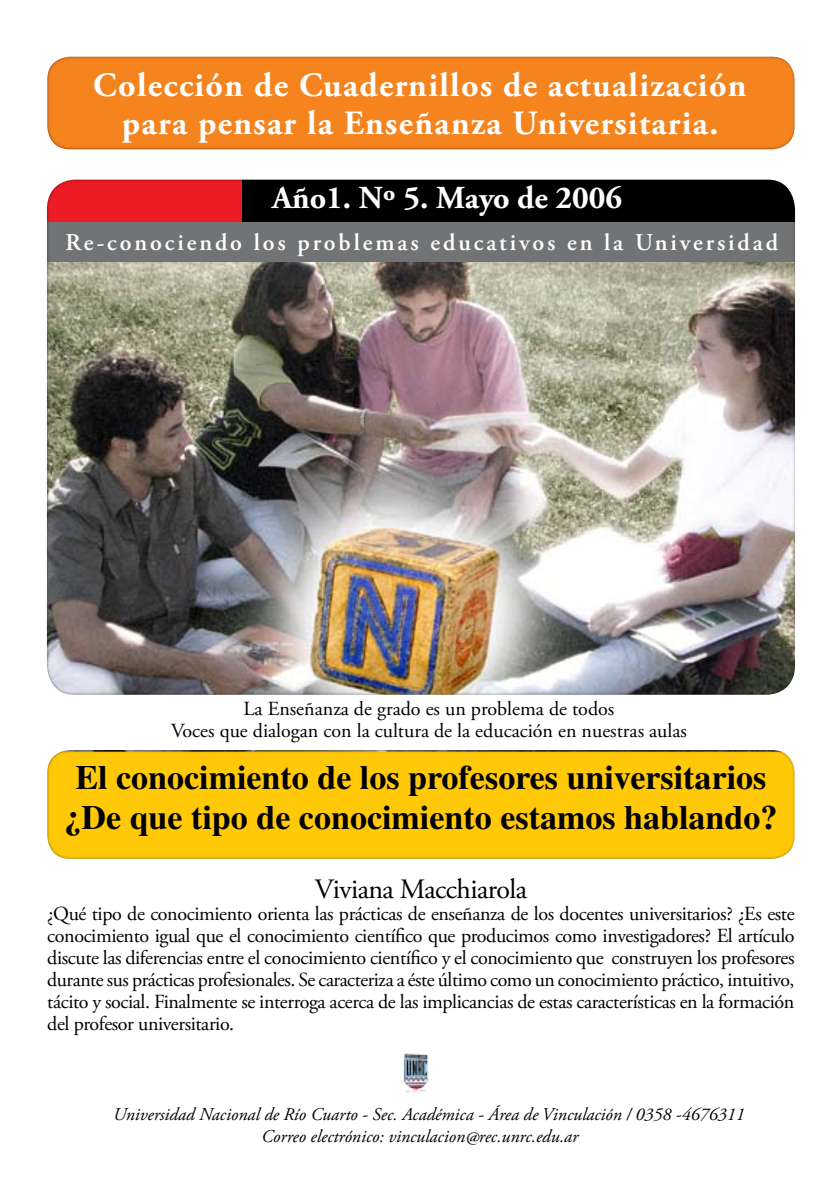
<style>
.page{position:relative;width:840px;height:1191px;background:#fff}
.page>*{position:absolute;margin:0;border:0;box-sizing:border-box;transform-origin:0 0}
.t1{font:700 34px/40px "Times";color:#000;text-align:center}
.t2{font:700 34px/38px "Adobe Garamond Pro";letter-spacing:.04em;color:#fff;text-align:center}
.t3{font:700 32px "Adobe Garamond Pro";color:#fff}
.t4{font:28px "Adobe Garamond Pro";letter-spacing:-.02em;color:#000}
.t5{font:600 24px "Adobe Garamond Pro";letter-spacing:.12em;color:#fff}
.t6{font:20px/22px "Adobe Garamond Pro";color:#000;text-align:center}
.t7{font:italic 18px/21.6px "Adobe Garamond Pro";color:#000}
</style>
<div class="page">
<img style="left:46px;top:56px;width:750px;height:803px">
<img style="left:403px;top:1053px;width:26px;height:40px">
<h1 class="t2" style="left:93px;top:66px;width:654px">Colección de Cuadernillos de actualización para pensar la Enseñanza Universitaria.</h1>
<h2 class="t3" style="left:272px;top:180px;width:351px">Año1. Nº 5. Mayo de 2006</h2>
<p class="t5" style="left:66px;top:228px;width:713px">Re-conociendo los problemas educativos en la Universidad</p>
<p class="t6" style="left:171px;top:698px;width:517px">La Enseñanza de grado es un problema de todos<br>Voces que dialogan con la cultura de la educación en nuestras aulas</p>
<h1 class="t1" style="left:64px;top:757px;width:714px">El conocimiento de los profesores universitarios ¿De que tipo de conocimiento estamos hablando?</h1>
<h3 class="t4" style="left:314px;top:872px;width:214px">Viviana Macchiarola</h3>
<p class="t6" style="left:47px;top:903px;width:748px;text-align:justify">¿Qué tipo de conocimiento orienta las prácticas de enseñanza de los docentes universitarios? ¿Es este conocimiento igual que el conocimiento científico que producimos como investigadores? El artículo discute las diferencias entre el conocimiento científico y el conocimiento que construyen los profesores durante sus prácticas profesionales. Se caracteriza a éste último como un conocimiento práctico, intuitivo, tácito y social. Finalmente se interroga acerca de las implicancias de estas características en la formación del profesor universitario.</p>
<p class="t7" style="left:261px;top:1104px;width:484px;text-indent:-148px">Universidad Nacional de Río Cuarto - Sec. Académica - Área de Vinculación / 0358 -4676311<br>Correo electrónico: vinculacion@rec.unrc.edu.ar</p>
</div>
